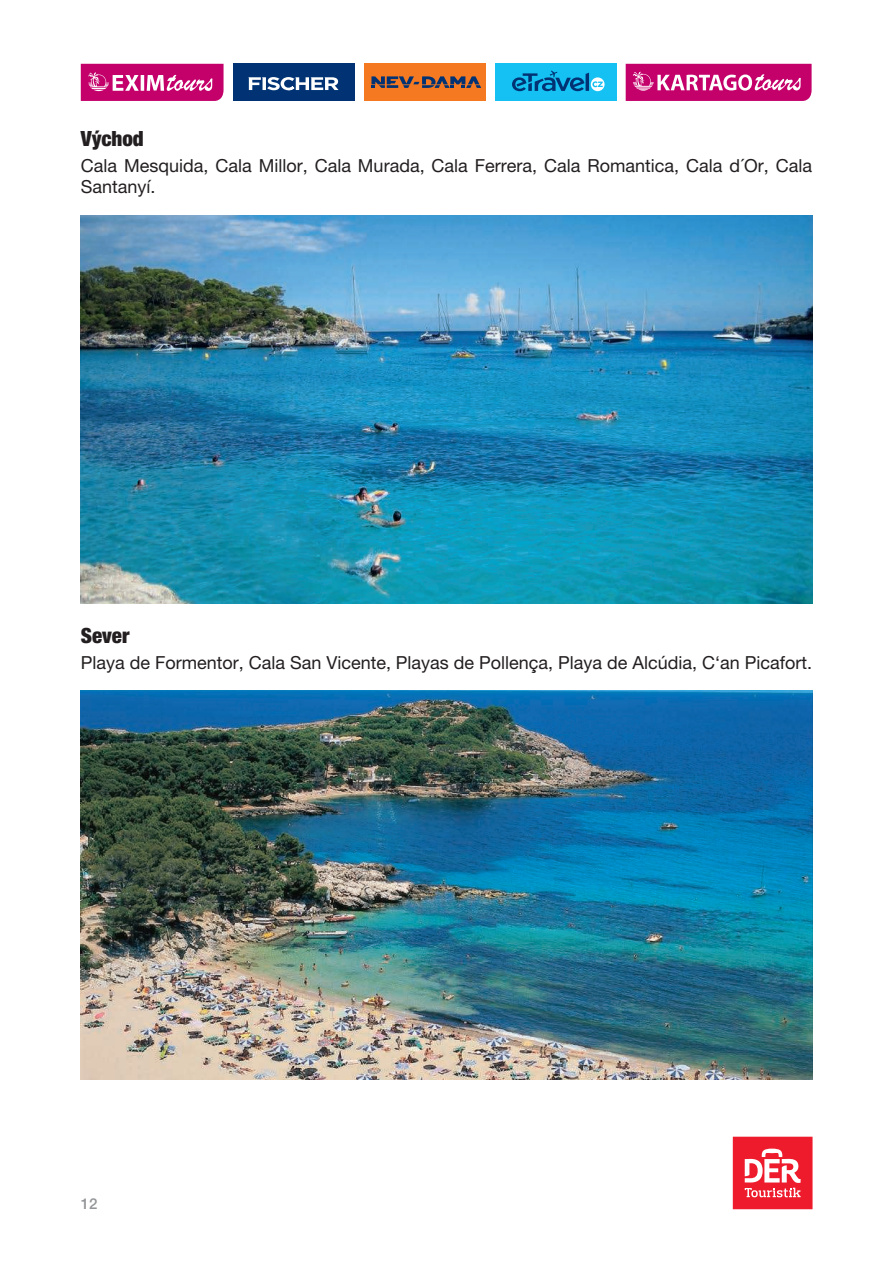
<style>
.page{position:relative;width:893px;height:1263px;background:#fff}
.page>*{position:absolute;margin:0;border:0;box-sizing:border-box;transform-origin:0 0}
.t1{font:900 condensed 21px "Helvetica Neue CE";color:#231f20}
.t2{font:18px/21.6px "Helvetica Neue CE";color:#231f20}
.t3{font:500 15px "Helvetica Neue CE";color:#939598}
</style>
<div class="page">
<div style="left:733px;top:1137px;width:79px;height:72px;background:#ee1b2d"></div>
<svg style="left:745px;top:1148px;width:56px;height:49px"></svg>
<div style="left:233px;top:64px;width:121px;height:37px;background:#013374"></div>
<svg style="left:248px;top:77px;width:91px;height:13px"></svg>
<div style="left:364px;top:64px;width:121px;height:37px;background:#f47921"></div>
<svg style="left:371px;top:76px;width:110px;height:12px"></svg>
<div style="left:495px;top:64px;width:121px;height:37px;background:#15c0f2"></div>
<svg style="left:512px;top:71px;width:93px;height:20px"></svg>
<svg style="left:81px;top:64px;width:143px;height:37px;background:#cd2b83"></svg>
<svg style="left:626px;top:64px;width:186px;height:37px;background:#ce2c84"></svg>
<img style="left:81px;top:215px;width:731px;height:389px">
<img style="left:81px;top:690px;width:731px;height:389px">
<p class="t1" style="left:81px;top:126px;width:65px">Východ</p>
<p class="t2" style="left:81px;top:155px;width:733px">Cala Mesquida, Cala Millor, Cala Murada, Cala Ferrera, Cala Romantica, Cala d´Or, Cala<br>Santanyí.</p>
<p class="t1" style="left:81px;top:623px;width:50px">Sever</p>
<p class="t2" style="left:81px;top:651px;width:733px">Playa de Formentor, Cala San Vicente, Playas de Pollença, Playa de Alcúdia, C‘an Picafort.</p>
<p class="t3" style="left:81px;top:1194px;width:18px">12</p>
</div>
